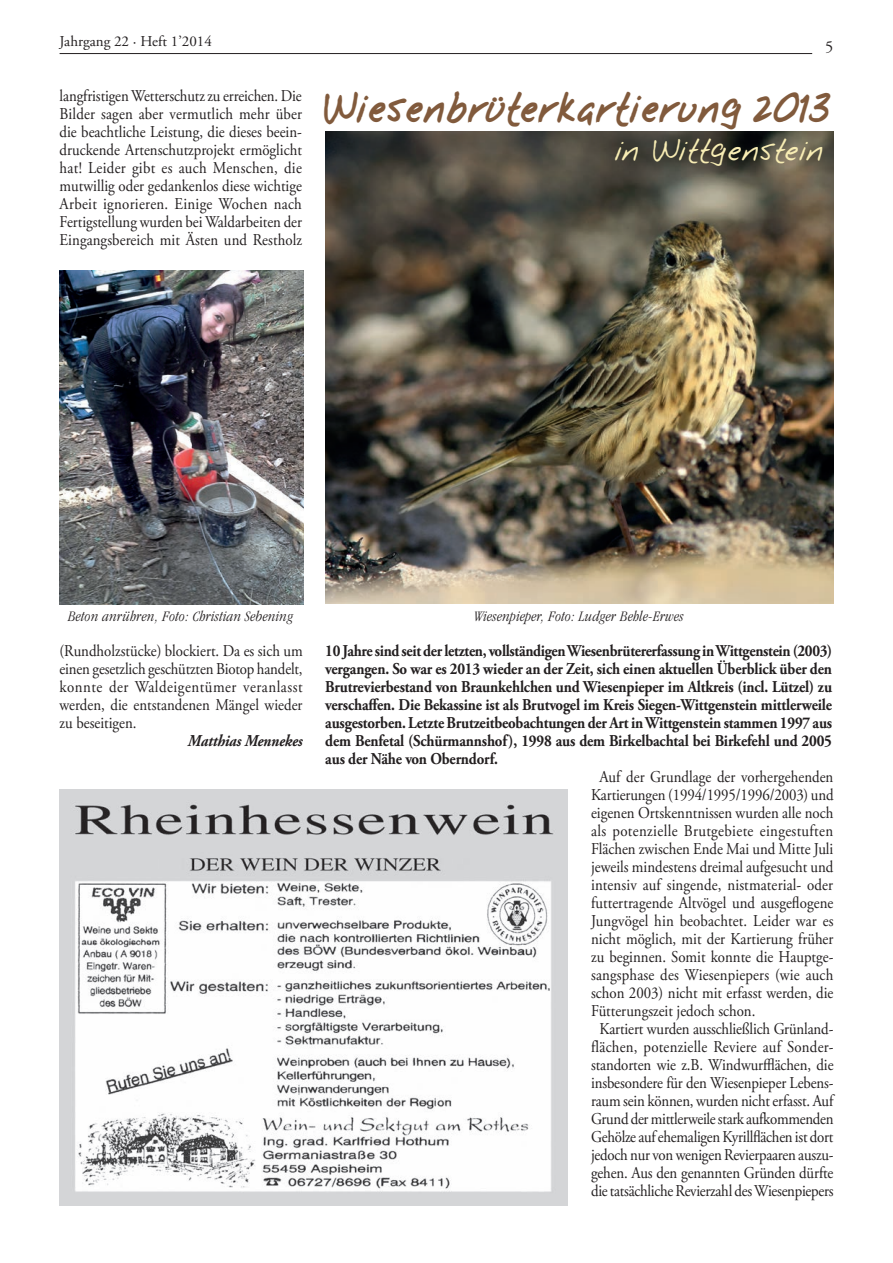
<style>
.page{position:relative;width:893px;height:1263px;background:#fff}
.page>*{position:absolute;margin:0;border:0;box-sizing:border-box;transform-origin:0 0}
.t1{font:700 36px "Nabu Note 4";letter-spacing:-.035em;color:#815a3c;scale:.9 1}
.t2{font:27px "Nabu Note 4";color:#f8edb4}
.t3{font:16.5px/18px "Adobe Garamond Pro";color:#231f20;text-align:justify;scale:.9 1}
.t4{font:700 16.5px/18px "Adobe Garamond Pro";letter-spacing:-.01em;color:#231f20;text-align:justify;scale:.9 1}
.t5{font:16.5px "Adobe Garamond Pro";letter-spacing:-.02em;color:#231f20;scale:.9 1}
.t6{font:16.5px "Adobe Garamond Pro";letter-spacing:.025em;color:#231f20;scale:.9 1}
.t7{font:italic 700 16.5px "Adobe Garamond Pro";letter-spacing:-.01em;color:#231f20;scale:.9 1}
.t8{font:16.5px "Adobe Garamond Pro";color:#231f20}
.t9{font:italic 300 condensed 15px "Garamond";letter-spacing:.02em;color:#231f20}
.t10{font:15px "Adobe Garamond Pro";color:#231f20}
</style>
<div class="page">
<hr style="left:60px;top:53px;width:752px;height:1px;background:#231f20">
<img style="left:325px;top:132px;width:508px;height:471px">
<img style="left:60px;top:270px;width:243px;height:334px">
<img style="left:60px;top:789px;width:507px;height:416px">
<p class="t10" style="left:60px;top:32px;width:154px">Jahrgang 22 · Heft 1’2014</p>
<p class="t3" style="left:60px;top:88px;width:271px">langfristigen Wetterschutz zu erreichen. Die Bilder sagen aber vermutlich mehr über die beachtliche Leistung, die dieses beein&shy;druckende Artenschutzprojekt ermöglicht hat! Leider gibt es auch Menschen, die mutwillig oder gedankenlos diese wichtige Arbeit ignorieren. Einige Wochen nach Fertigstellung wurden bei Waldarbeiten der Eingangsbereich mit Ästen und Restholz</p>
<p class="t8" style="left:825px;top:37px;width:10px">5</p>
<h1 class="t1" style="left:325px;top:89px;width:566px">Wiesenbrüterkartierung 2013</h1>
<h2 class="t2" style="left:616px;top:137px;width:211px">in Wittgenstein</h2>
<p class="t9" style="left:68px;top:608px;width:227px">Beton anrühren, Foto: Christian Sebening</p>
<p class="t3" style="left:60px;top:642px;width:272px">(Rundholzstücke) blockiert. Da es sich um einen gesetzlich geschützten Biotop handelt, konnte der Waldeigentümer veranlasst werden, die entstandenen Mängel wieder zu beseitigen.</p>
<p class="t7" style="left:188px;top:731px;width:129px">Matthias Mennekes</p>
<p class="t9" style="left:474px;top:608px;width:211px">Wiesenpieper, Foto: Ludger Behle-Erwes</p>
<p class="t4" style="left:325px;top:642px;width:565px">10 Jahre sind seit der letzten, vollständigen Wiesenbrütererfassung in Wittgenstein (2003) vergangen. So war es 2013 wieder an der Zeit, sich einen aktuellen Überblick über den Brutrevierbestand von Braunkehlchen und Wiesenpieper im Altkreis (incl. Lützel) zu verschaffen. Die Bekassine ist als Brutvogel im Kreis Siegen-Wittgenstein mittlerweile ausgestorben. Letzte Brutzeitbeobachtungen der Art in Wittgenstein stammen 1997 aus dem Benfetal (Schürmannshof), 1998 aus dem Birkelbachtal bei Birkefehl und 2005 aus der Nähe von Oberndorf.</p>
<p class="t3" style="left:600px;top:769px;width:261px">Auf der Grundlage der vorhergehenden</p>
<p class="t3" style="left:591px;top:787px;width:271px">Kartierungen (1994/1995/1996/2003) und</p>
<p class="t3" style="left:591px;top:805px;width:271px">eigenen Ortskenntnissen wurden alle noch</p>
<p class="t6" style="left:591px;top:821px;width:271px">als potenzielle Brutgebiete eingestuften</p>
<p class="t3" style="left:591px;top:841px;width:271px">Flächen zwischen Ende Mai und Mitte Juli</p>
<p class="t3" style="left:591px;top:859px;width:271px">jeweils mindestens dreimal aufgesucht und</p>
<p class="t3" style="left:591px;top:877px;width:271px">intensiv auf singende, nistmaterial- oder</p>
<p class="t3" style="left:591px;top:895px;width:271px">futtertragende Altvögel und ausgeflogene</p>
<p class="t3" style="left:591px;top:913px;width:271px">Jungvögel hin beobachtet. Leider war es</p>
<p class="t3" style="left:591px;top:931px;width:271px">nicht möglich, mit der Kartierung früher</p>
<p class="t3" style="left:591px;top:949px;width:271px">zu beginnen. Somit konnte die Hauptge-</p>
<p class="t3" style="left:591px;top:967px;width:271px">sangsphase des Wiesenpiepers (wie auch</p>
<p class="t3" style="left:591px;top:985px;width:271px">schon 2003) nicht mit erfasst werden, die</p>
<p class="t3" style="left:591px;top:1003px;width:184px">Fütterungszeit jedoch schon.</p>
<p class="t3" style="left:600px;top:1021px;width:261px">Kartiert wurden ausschließlich Grünland-</p>
<p class="t3" style="left:591px;top:1039px;width:271px">flächen, potenzielle Reviere auf Sonder-</p>
<p class="t3" style="left:591px;top:1057px;width:271px">standorten wie z.B. Windwurfflächen, die</p>
<p class="t3" style="left:591px;top:1075px;width:271px">insbesondere für den Wiesenpieper Lebens-</p>
<p class="t3" style="left:591px;top:1093px;width:271px">raum sein können, wurden nicht erfasst. Auf</p>
<p class="t5" style="left:591px;top:1109px;width:271px">Grund der mittlerweile stark aufkommenden</p>
<p class="t5" style="left:591px;top:1127px;width:271px">Gehölze auf ehemaligen Kyrillflächen ist dort</p>
<p class="t3" style="left:591px;top:1147px;width:271px">jedoch nur von wenigen Revierpaaren auszu-</p>
<p class="t3" style="left:591px;top:1165px;width:271px">gehen. Aus den genannten Gründen dürfte</p>
<p class="t5" style="left:591px;top:1181px;width:271px">die tatsächliche Revierzahl des Wiesenpiepers</p>
</div>
